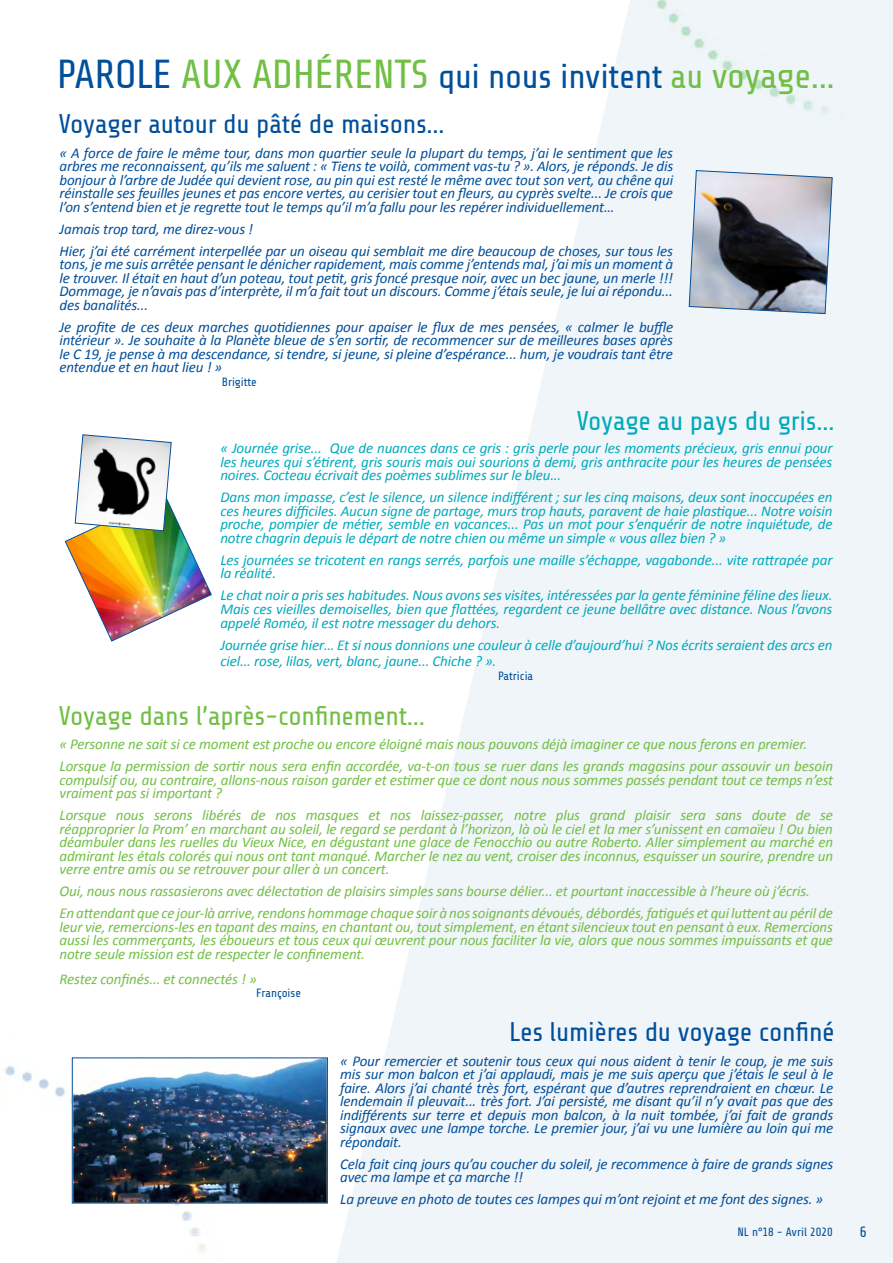
<style>
.page{position:relative;width:893px;height:1263px;background:#fff}
.page>*{position:absolute;margin:0;border:0;box-sizing:border-box;transform-origin:0 0}
.GROS_TITRE_vert{font:34.5px "Share Tech";letter-spacing:-.01em;color:#014f9a}
.TEXTE{font:27px "Share Tech";letter-spacing:-.01em;color:#014f9a}
.TEXTE-2{font:27px "Share Tech";letter-spacing:-.01em;color:#71bf44}
.TEXTE-3{font:27px "Share Tech";letter-spacing:-.01em;color:#00aabc}
.TEXTE-4{font:italic 15px/13.5px "Calibri";letter-spacing:-.01em;color:#014f9a;text-align:justify}
.TEXTE-5{font:italic 15px/13.5px "Calibri";letter-spacing:-.01em;color:#71bf44;text-align:justify}
.TEXTE-6{font:italic 15px/13.5px "Calibri";letter-spacing:-.01em;color:#00aabc;text-align:justify}
.t1{font:15px "Share Tech";color:#014f9a}
.Légende{font:12px "Share Tech";color:#014f9a}
.s1{font-size:40.5px}
.s2{font-size:40.5px;color:#71bf44}
.s3{color:#71bf44}
.s4{font-size:36px;color:#71bf44}
</style>
<div class="page">
<img style="left:5px;top:0;width:888px;height:1263px">
<img style="left:74px;top:1059px;width:252px;height:142px">
<div style="left:72px;top:1057px;width:256px;height:146px;border:1px solid #014f9a"></div>
<svg style="left:688px;top:170px;width:145px;height:144px;background:#91949e"></svg>
<img style="left:64px;top:434px;width:148px;height:208px">
<p class="GROS_TITRE_vert" style="left:57px;top:59px;width:780px"><span class="s1">PAROLE</span> <span class="s2">AUX ADHÉRENTS</span> qui nous invitent <span class="s3">au</span> <span class="s4">voyage...</span></p>
<p class="TEXTE" style="left:59px;top:110px;width:388px">Voyager autour du pâté de maisons…</p>
<p class="TEXTE-4" style="left:60px;top:146px;width:615px">« A force de faire le même tour, dans mon quartier seule la plupart du temps, j’ai le sentiment que les arbres me reconnaissent, qu’ils me saluent : « Tiens te voilà, comment vas-tu ? ». Alors, je réponds. Je dis bonjour à l’arbre de Judée qui devient rose, au pin qui est resté le même avec tout son vert, au chêne qui réinstalle ses feuilles jeunes et pas encore vertes, au cerisier tout en fleurs, au cyprès svelte... Je crois que l’on s’entend bien et je regrette tout le temps qu’il m’a fallu pour les repérer individuellement…</p>
<p class="TEXTE-4" style="left:60px;top:222px;width:195px">Jamais trop tard, me direz-vous !</p>
<p class="TEXTE-4" style="left:60px;top:244px;width:615px">Hier, j’ai été carrément interpellée par un oiseau qui semblait me dire beaucoup de choses, sur tous les tons, je me suis arrêtée pensant le dénicher rapidement, mais comme j’entends mal, j’ai mis un moment à le trouver. Il était en haut d’un poteau, tout petit, gris foncé presque noir, avec un bec jaune, un merle !!!<br>Dommage, je n’avais pas d’interprète, il m’a fait tout un discours. Comme j’étais seule, je lui ai répondu... des banalités...</p>
<p class="TEXTE-4" style="left:60px;top:320px;width:615px">Je profite de ces deux marches quotidiennes pour apaiser le flux de mes pensées, « calmer le buffle intérieur ». Je souhaite à la Planète bleue de s’en sortir, de recommencer sur de meilleures bases après le C 19, je pense à ma descendance, si tendre, si jeune, si pleine d’espérance... hum, je voudrais tant être entendue et en haut lieu ! »</p>
<p class="Légende" style="left:222px;top:376px;width:37px">Brigitte</p>
<p class="TEXTE-3" style="left:576px;top:407px;width:259px">Voyage au pays du gris…</p>
<p class="TEXTE-6" style="left:220px;top:441px;width:614px">« Journée grise... Que de nuances dans ce gris : gris perle pour les moments précieux, gris ennui pour les heures qui s’étirent, gris souris mais oui sourions à demi, gris anthracite pour les heures de pensées noires. Cocteau écrivait des poèmes sublimes sur le bleu...</p>
<p class="TEXTE-6" style="left:220px;top:490px;width:614px">Dans mon impasse, c’est le silence, un silence indifférent ; sur les cinq maisons, deux sont inoccupées en ces heures difficiles. Aucun signe de partage, murs trop hauts, paravent de haie plastique... Notre voisin proche, pompier de métier, semble en vacances... Pas un mot pour s’enquérir de notre inquiétude, de notre chagrin depuis le départ de notre chien ou même un simple « vous allez bien ? »</p>
<p class="TEXTE-6" style="left:220px;top:553px;width:614px">Les journées se tricotent en rangs serrés, parfois une maille s’échappe, vagabonde... vite rattrapée par la réalité.</p>
<p class="TEXTE-6" style="left:220px;top:588px;width:614px">Le chat noir a pris ses habitudes. Nous avons ses visites, intéressées par la gente féminine féline des lieux.<br>Mais ces vieilles demoiselles, bien que flattées, regardent ce jeune bellâtre avec distance. Nous l’avons appelé Roméo, il est notre messager du dehors.</p>
<p class="TEXTE-6" style="left:220px;top:636px;width:614px;line-height:16.5px">Journée grise hier… Et si nous donnions une couleur à celle d’aujourd’hui ? Nos écrits seraient des arcs en ciel... rose, lilas, vert, blanc, jaune... Chiche ? ».</p>
<p class="Légende" style="left:498px;top:669px;width:37px">Patricia</p>
<p class="TEXTE-2" style="left:58px;top:701px;width:368px">Voyage dans l’après-confinement...</p>
<p class="TEXTE-5" style="left:60px;top:737px;width:749px">« Personne ne sait si ce moment est proche ou encore éloigné mais nous pouvons déjà imaginer ce que nous ferons en premier.</p>
<p class="TEXTE-5" style="left:60px;top:759px;width:775px">Lorsque la permission de sortir nous sera enfin accordée, va-t-on tous se ruer dans les grands magasins pour assouvir un besoin compulsif ou, au contraire, allons-nous raison garder et estimer que ce dont nous nous sommes passés pendant tout ce temps n’est vraiment pas si important ?</p>
<p class="TEXTE-5" style="left:60px;top:808px;width:775px">Lorsque nous serons libérés de nos masques et nos laissez-passer, notre plus grand plaisir sera sans doute de se réapproprier la Prom’ en marchant au soleil, le regard se perdant à l’horizon, là où le ciel et la mer s’unissent en camaïeu ! Ou bien déambuler dans les ruelles du Vieux Nice, en dégustant une glace de Fenocchio ou autre Roberto. Aller simplement au marché en admirant les étals colorés qui nous ont tant manqué. Marcher le nez au vent, croiser des inconnus, esquisser un sourire, prendre un verre entre amis ou se retrouver pour aller à un concert.</p>
<p class="TEXTE-5" style="left:60px;top:884px;width:752px">Oui, nous nous rassasierons avec délectation de plaisirs simples sans bourse délier... et pourtant inaccessible à l’heure où j’écris.</p>
<p class="TEXTE-5" style="left:60px;top:906px;width:775px">En attendant que ce jour-là arrive, rendons hommage chaque soir à nos soignants dévoués, débordés, fatigués et qui luttent au péril de leur vie, remercions-les en tapant des mains, en chantant ou, tout simplement, en étant silencieux tout en pensant à eux. Remercions aussi les commerçants, les éboueurs et tous ceux qui œuvrent pour nous faciliter la vie, alors que nous sommes impuissants et que notre seule mission est de respecter le confinement.</p>
<p class="TEXTE-5" style="left:60px;top:971px;width:199px">Restez confinés... et connectés ! »</p>
<p class="Légende" style="left:256px;top:987px;width:46px">Françoise</p>
<p class="TEXTE" style="left:509px;top:1018px;width:327px">Les lumières du voyage confiné</p>
<p class="TEXTE-4" style="left:340px;top:1053px;width:495px">« Pour remercier et soutenir tous ceux qui nous aident à tenir le coup, je me suis mis sur mon balcon et j’ai applaudi, mais je me suis aperçu que j’étais le seul à le faire. Alors j’ai chanté très fort, espérant que d’autres reprendraient en chœur. Le lendemain il pleuvait... très fort. J’ai persisté, me disant qu’il n’y avait pas que des indifférents sur terre et depuis mon balcon, à la nuit tombée, j’ai fait de grands signaux avec une lampe torche. Le premier jour, j’ai vu une lumière au loin qui me répondait.</p>
<p class="TEXTE-4" style="left:340px;top:1156px;width:495px">Cela fait cinq jours qu’au coucher du soleil, je recommence à faire de grands signes avec ma lampe et ça marche !!</p>
<p class="TEXTE-4" style="left:340px;top:1192px;width:485px">La preuve en photo de toutes ces lampes qui m’ont rejoint et me font des signes. »</p>
<p class="Légende" style="left:737px;top:1226px;width:97px">NL n°18 - Avril 2020</p>
<p class="t1" style="left:860px;top:1224px;width:9px">6</p>
</div>
